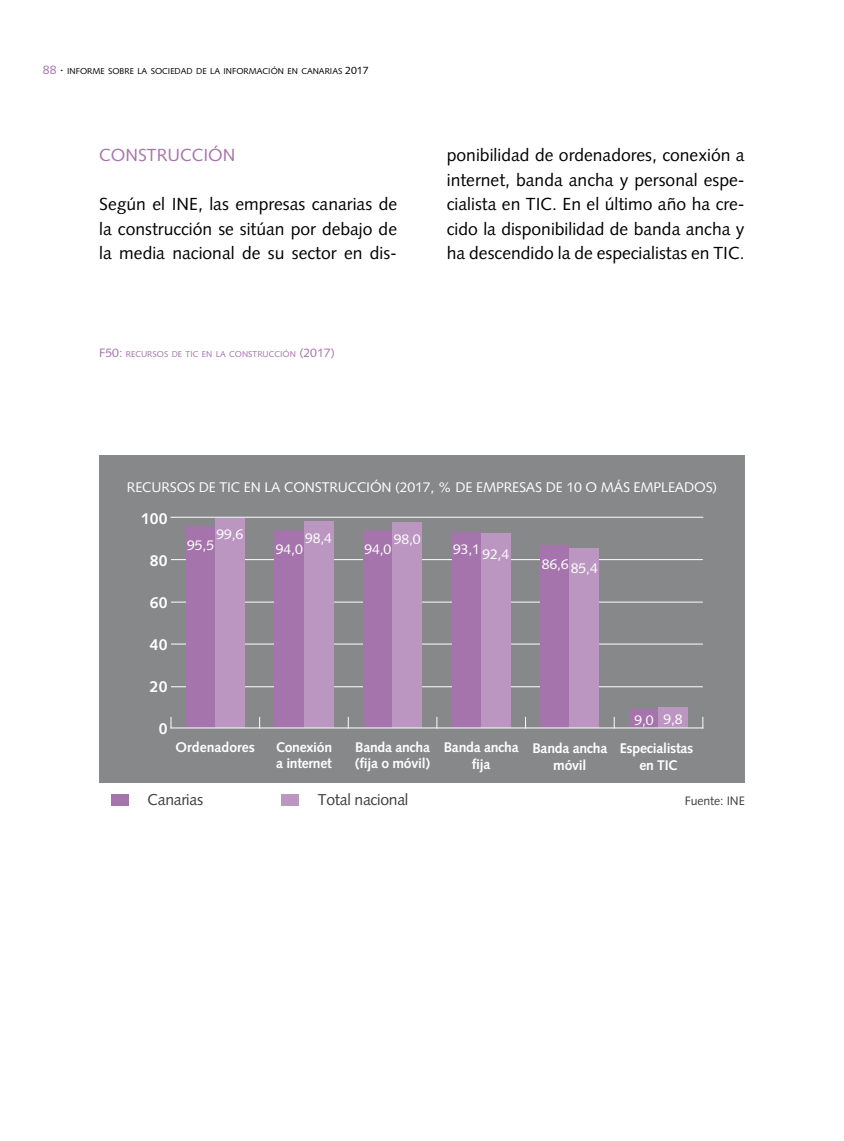
<style>
.page{position:relative;width:844px;height:1141px;background:#fff}
.page>*{position:absolute;margin:0;border:0;box-sizing:border-box;transform-origin:0 0}
.t1{font:17.5px/24.5px "Syntax";color:#000;text-align:justify}
.t2{font:17.5px "Syntax";color:#a774ab}
.t3{font:15.75px "Syntax";letter-spacing:-.02em;color:#3e3d40}
.t4{font:700 15.75px "Syntax";color:#fff}
.t5{font:14px "Syntax";letter-spacing:-.01em;color:#fff}
.t6{font:700 14px/16.8px "Syntax";letter-spacing:-.02em;color:#fff;text-align:center}
.t7{font:700 14px "Syntax";color:#fff}
.t8{font:12.25px "Syntax";letter-spacing:-.01em;color:#3e3d40}
.t9{font:8.58px "Syntax";color:#000}
.t10{font:8.58px "Syntax";color:#a573ad}
.s1{font-size:12.25px;color:#a573ad}
.s2{font-size:12.25px}
.s3{font-size:10.5px}
</style>
<div class="page">
<div style="left:111px;top:794px;width:18px;height:11px;background:#a674ac"></div>
<div style="left:281px;top:794px;width:18px;height:11px;background:#bb96c1"></div>
<div style="left:99px;top:455px;width:645px;height:328px;background:#87888a"></div>
<hr style="left:171px;top:686px;width:531px;height:1px;background:#fff">
<hr style="left:171px;top:602px;width:531px;height:1px;background:#fff">
<hr style="left:171px;top:644px;width:531px;height:1px;background:#fff">
<hr style="left:171px;top:559px;width:531px;height:1px;background:#fff">
<div style="left:186px;top:527px;width:29px;height:201px;background:#a674ac"></div>
<div style="left:215px;top:518px;width:29px;height:210px;background:#bb96c1"></div>
<div style="left:275px;top:531px;width:29px;height:197px;background:#a674ac"></div>
<div style="left:304px;top:521px;width:29px;height:207px;background:#bb96c1"></div>
<div style="left:363px;top:531px;width:29px;height:197px;background:#a674ac"></div>
<div style="left:392px;top:522px;width:29px;height:206px;background:#bb96c1"></div>
<div style="left:452px;top:532px;width:29px;height:196px;background:#a674ac"></div>
<div style="left:481px;top:533px;width:29px;height:195px;background:#bb96c1"></div>
<div style="left:540px;top:545px;width:29px;height:183px;background:#a674ac"></div>
<div style="left:569px;top:548px;width:29px;height:180px;background:#bb96c1"></div>
<div style="left:629px;top:709px;width:29px;height:19px;background:#a674ac"></div>
<div style="left:658px;top:707px;width:29px;height:21px;background:#bb96c1"></div>
<hr style="left:171px;top:727px;width:531px;height:1px;background:#fff">
<hr style="left:171px;top:517px;width:531px;height:1px;background:#fff">
<p class="t9" style="left:43px;top:66px;width:327px"><span class="s1">88</span> <span class="s2">·</span> INFORME SOBRE LA SOCIEDAD DE LA INFORMACIÓN EN CANARIAS <span class="s3">2017</span></p>
<p class="t2" style="left:99px;top:145px;width:138px">Construcción</p>
<p class="t1" style="left:99px;top:192px;width:299px">Según el INE , las empresas canarias de la construcción se sitúan por debajo de la media nacional de su sector en dis-</p>
<p class="t10" style="left:99px;top:349px;width:237px"><span class="s2">F50:</span> RECURSOS DE TIC EN LA CONSTRUCCIÓN <span class="s2">(2017)</span></p>
<p class="t1" style="left:446px;top:143px;width:299px">ponibilidad de ordenadores, conexión a internet, banda ancha y personal espe&shy;cialista en TI C. En el último año ha cre&shy;cido la disponibilidad de banda ancha y ha descendido la de especialistas en TI C.</p>
<p class="t5" style="left:127px;top:479px;width:591px">RECURSOS DE TIC EN LA CONSTRUCCIÓN (2017, % DE EMPRESAS DE 10 O MÁS EMPLEADOS)</p>
<p class="t4" style="left:141px;top:509px;width:28px">100</p>
<p class="t4" style="left:150px;top:551px;width:19px">80</p>
<p class="t4" style="left:150px;top:593px;width:19px">60</p>
<p class="t4" style="left:150px;top:635px;width:19px">40</p>
<p class="t5" style="left:216px;top:526px;width:28px">99,6</p>
<p class="t5" style="left:305px;top:530px;width:28px">98,4</p>
<p class="t5" style="left:393px;top:531px;width:28px">98,0</p>
<p class="t5" style="left:187px;top:537px;width:28px">95,5</p>
<p class="t5" style="left:276px;top:541px;width:28px">94,0</p>
<p class="t5" style="left:364px;top:541px;width:28px">94,0</p>
<p class="t5" style="left:453px;top:543px;width:57px">93,1 92,4</p>
<p class="t5" style="left:541px;top:558px;width:57px">86,6 85,4</p>
<p class="t4" style="left:150px;top:677px;width:19px">20</p>
<p class="t4" style="left:159px;top:720px;width:10px">0</p>
<p class="t5" style="left:634px;top:711px;width:50px">9,0 9,8</p>
<p class="t7" style="left:175px;top:739px;width:81px">Ordenadores</p>
<p class="t6" style="left:276px;top:738px;width:58px;text-align:left">Conexión a internet</p>
<p class="t6" style="left:355px;top:738px;width:76px;text-align:left">Banda ancha (fija o móvil)</p>
<p class="t6" style="left:443px;top:739px;width:76px">Banda ancha fija</p>
<p class="t6" style="left:532px;top:740px;width:76px">Banda ancha móvil</p>
<p class="t6" style="left:619px;top:740px;width:75px">Especialistas en TIC</p>
<p class="t3" style="left:147px;top:790px;width:57px">Canarias</p>
<p class="t3" style="left:318px;top:790px;width:92px">Total nacional</p>
<p class="t8" style="left:684px;top:794px;width:62px">Fuente: INE</p>
</div>
